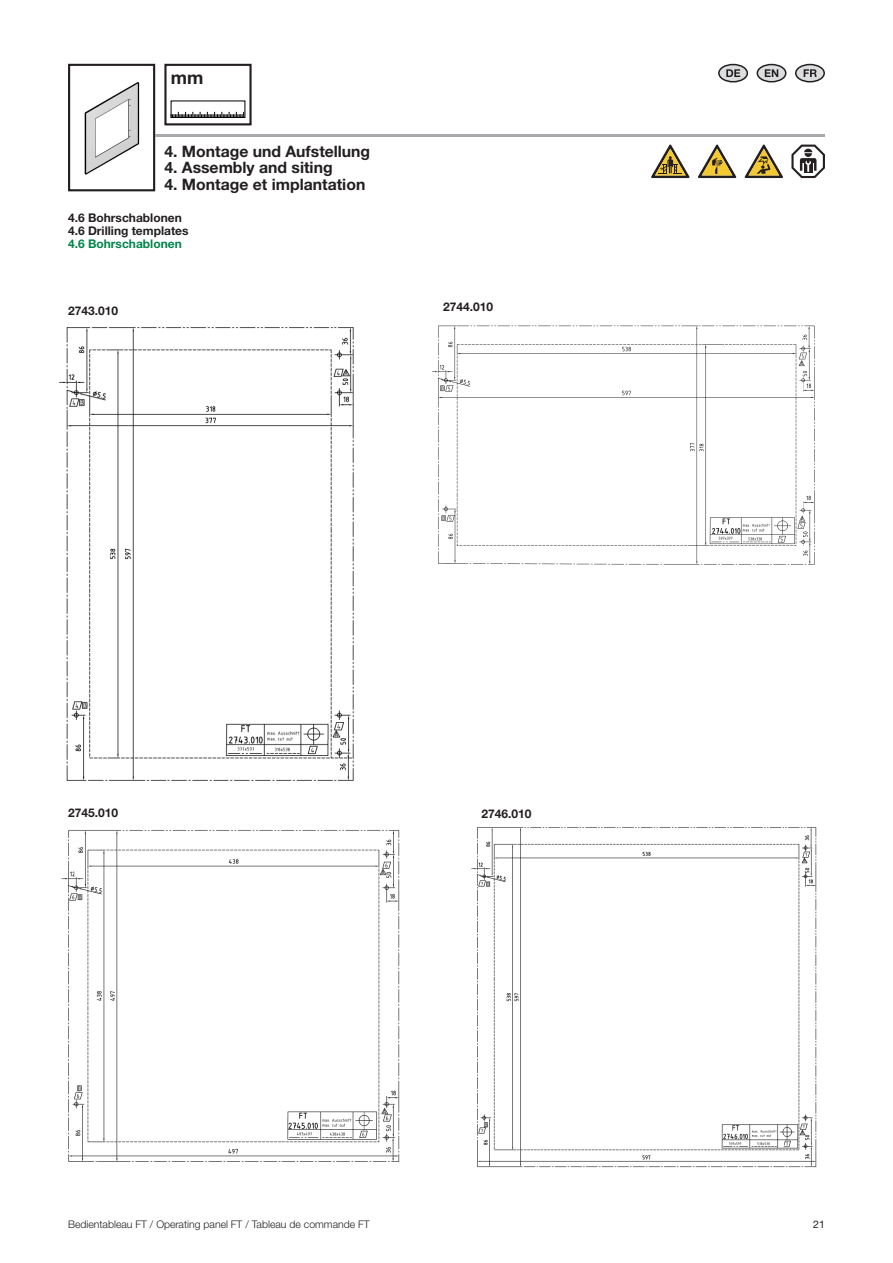
<style>
.page{position:relative;width:893px;height:1263px;background:#fff}
.page>*{position:absolute;margin:0;border:0;box-sizing:border-box;transform-origin:0 0}
.t1{font:700 18px "Neue Helvetica For Rittal";color:#231f20}
._1_VariableUeberschr{font:700 15.75px "Neue Helvetica For Rittal";color:#231f20}
._1_TextHf_AbstandOhn{font:700 12px "Neue Helvetica For Rittal";color:#231f20}
._1_TextHf_AbstandOhn-2{font:700 12px "Neue Helvetica For Rittal";color:#00854a}
.t2{font:300 10.5px "Neue Helvetica For Rittal";color:#231f20}
.t3{font:10.5px "Neue Helvetica For Rittal";color:#231f20}
</style>
<div class="page">
<svg style="left:757px;top:65px;width:29px;height:17px"></svg>
<div style="left:757px;top:64px;width:29px;height:18px;border:2px solid #231f20;border-radius:50%"></div>
<svg style="left:765px;top:69px;width:13px;height:8px"></svg>
<div style="left:796px;top:65px;width:28px;height:17px;background:#dcdddf;border-radius:50%"></div>
<div style="left:795px;top:64px;width:30px;height:18px;border:2px solid #231f20;border-radius:50%"></div>
<svg style="left:804px;top:69px;width:13px;height:8px"></svg>
<div style="left:719px;top:65px;width:28px;height:17px;background:#dcdddf;border-radius:50%"></div>
<div style="left:718px;top:64px;width:30px;height:18px;border:2px solid #231f20;border-radius:50%"></div>
<svg style="left:726px;top:69px;width:14px;height:8px"></svg>
<img style="left:84px;top:82px;width:56px;height:93px">
<div style="left:68px;top:64px;width:87px;height:127px;border:2px solid #231f20"></div>
<hr style="left:155px;top:134px;width:670px;height:3px;background:#a8a9ad">
<svg style="left:651px;top:145px;width:38px;height:33px"></svg>
<svg style="left:698px;top:145px;width:38px;height:33px"></svg>
<svg style="left:745px;top:145px;width:38px;height:33px"></svg>
<svg style="left:791px;top:145px;width:34px;height:33px"></svg>
<div style="left:171px;top:101px;width:74px;height:17px;border:1px solid #000"></div>
<svg style="left:171px;top:112px;width:73px;height:5px"></svg>
<div style="left:164px;top:64px;width:88px;height:61px;border:2px solid #231f20"></div>
<img style="left:432px;top:325px;width:383px;height:240px">
<img style="left:61px;top:830px;width:339px;height:332px">
<img style="left:471px;top:827px;width:346px;height:341px">
<img style="left:59px;top:327px;width:295px;height:454px">
<p class="t1" style="left:171px;top:66px;width:34px">mm</p>
<p class="_1_VariableUeberschr" style="left:164px;top:141px;width:207px">4. Montage und Aufstellung</p>
<p class="_1_VariableUeberschr" style="left:164px;top:158px;width:170px">4. Assembly and siting</p>
<p class="_1_VariableUeberschr" style="left:164px;top:174px;width:202px">4. Montage et implantation</p>
<p class="_1_TextHf_AbstandOhn" style="left:68px;top:210px;width:115px">4.6 Bohrschablonen</p>
<p class="_1_TextHf_AbstandOhn" style="left:68px;top:223px;width:122px">4.6 Drilling templates</p>
<p class="_1_TextHf_AbstandOhn-2" style="left:68px;top:236px;width:115px">4.6 Bohrschablonen</p>
<p class="_1_TextHf_AbstandOhn" style="left:68px;top:304px;width:52px">2743.010</p>
<p class="_1_TextHf_AbstandOhn" style="left:443px;top:299px;width:52px">2744.010</p>
<p class="_1_TextHf_AbstandOhn" style="left:68px;top:805px;width:52px">2745.010</p>
<p class="_1_TextHf_AbstandOhn" style="left:481px;top:806px;width:52px">2746.010</p>
<p class="t2" style="left:68px;top:1218px;width:303px">Bedientableau FT / Operating panel FT / Tableau de commande FT</p>
<p class="t3" style="left:813px;top:1218px;width:13px">21</p>
</div>
